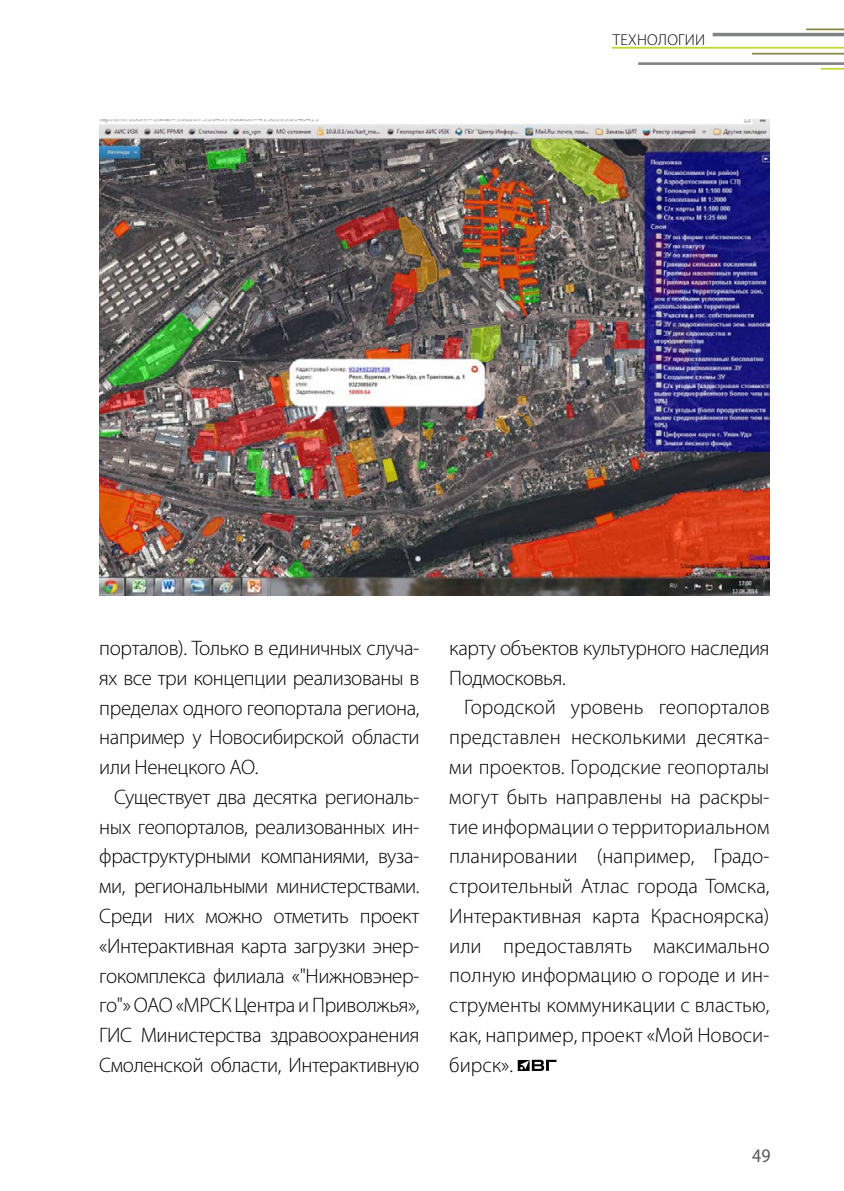
<style>
.page{position:relative;width:844px;height:1191px;background:#fff}
.page>*{position:absolute;margin:0;border:0;box-sizing:border-box;transform-origin:0 0}
.t1{font:300 21px/29.8px "Myriad Pro";letter-spacing:-.02em;color:#000;text-align:justify}
.t2{font:semi-condensed 19.25px "Myriad Pro";color:#58595b}
.t3{font:300 15.75px "Myriad Pro";letter-spacing:.02em;color:#000}
</style>
<div class="page">
<hr style="left:805px;top:28px;width:38px;height:2px;background:#878644">
<hr style="left:712px;top:33px;width:131px;height:3px;background:#808285">
<hr style="left:611px;top:47px;width:232px;height:2px;background:#bfd730">
<hr style="left:751px;top:53px;width:92px;height:2px;background:#878644">
<hr style="left:638px;top:62px;width:205px;height:3px;background:#808285">
<hr style="left:820px;top:68px;width:23px;height:2px;background:#bfd730">
<svg style="left:517px;top:1059px;width:39px;height:12px"></svg>
<img style="left:99px;top:119px;width:670px;height:476px">
<p class="t3" style="left:612px;top:31px;width:94px">ТЕХНОЛОГИИ</p>
<p class="t1" style="left:99px;top:633px;width:321px">порталов). Только в единичных случа&shy;ях все три концепции реализованы в пределах одного геопортала региона, например у Новосибирской области или Ненецкого АО.</p>
<p class="t1" style="left:99px;top:782px;width:321px;text-indent:15px">Существует два десятка региональ&shy;ных геопорталов, реализованных ин&shy;фраструктурными компаниями, вуза&shy;ми, региональными министерствами.<br>Среди них можно отметить проект «Интерактивная карта загрузки энер&shy;гокомплекса филиала «"Нижновэнер&shy;го"» ОАО «МРСК Центра и Приволжья», ГИС Министерства здравоохранения Смоленской области, Интерактивную</p>
<p class="t1" style="left:449px;top:633px;width:321px">карту объектов культурного наследия<br>Подмосковья.</p>
<p class="t1" style="left:449px;top:693px;width:321px;text-indent:15px">Городской уровень геопорталов представлен несколькими десятка&shy;ми проектов. Городские геопорталы могут быть направлены на раскры&shy;тие информации о территориальном планировании (например, Градо&shy;строительный Атлас города Томска, Интерактивная карта Красноярска) или предоставлять максимально полную информацию о городе и ин&shy;струменты коммуникации с властью, как, например, проект «Мой Новоси&shy;бирск».</p>
<p class="t2" style="left:752px;top:1145px;width:20px">49</p>
</div>
